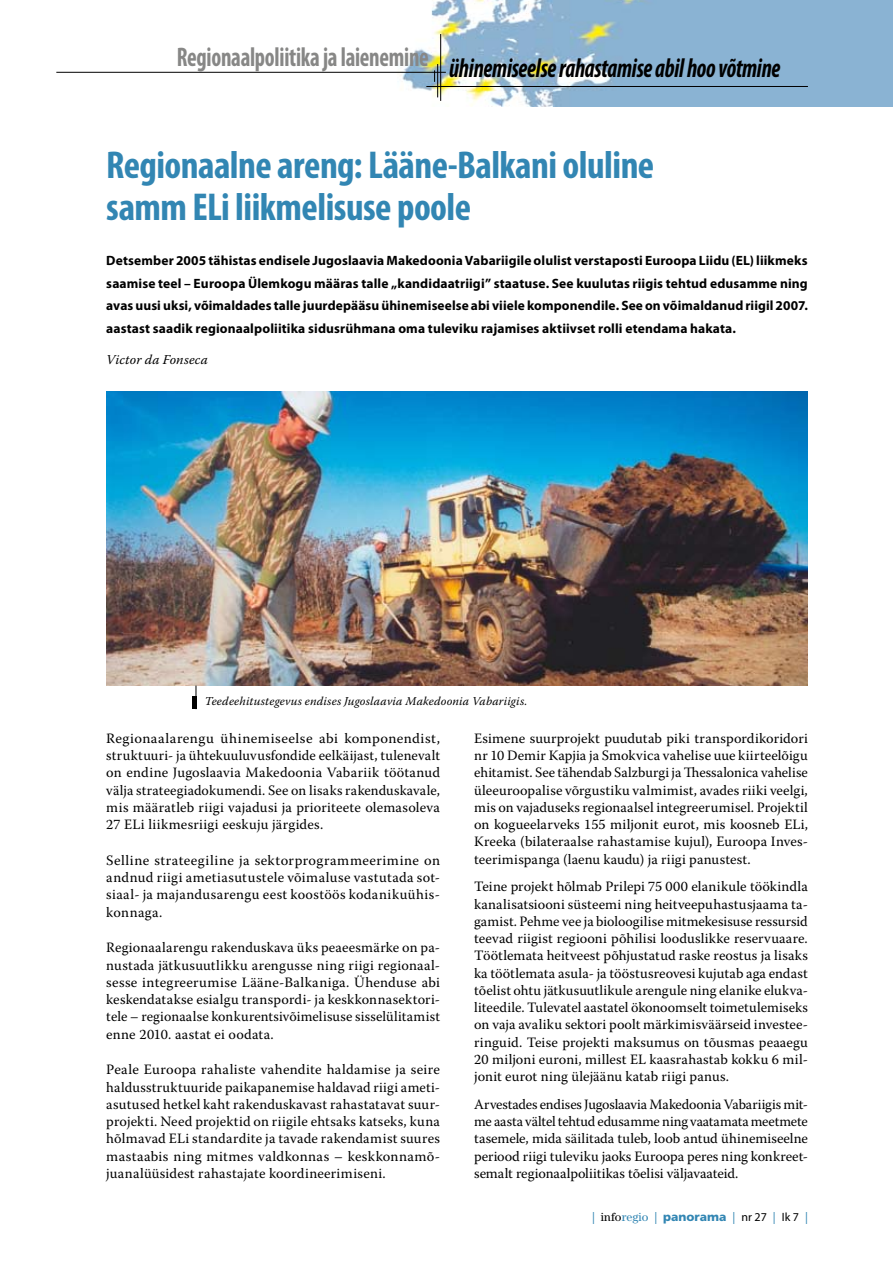
<style>
.page{position:relative;width:893px;height:1263px;background:#fff}
.page>*{position:absolute;margin:0;border:0;box-sizing:border-box;transform-origin:0 0}
.t1{font:700 condensed 39px/42px "Myriad Pro";letter-spacing:-.015em;color:#3286b3}
.t2{font:italic 700 condensed 27px "Myriad Pro";letter-spacing:-.01em;color:#000;scale:.85 1}
.t3{font:14.25px/17.2px "Warnock Pro";letter-spacing:.015em;color:#000;text-align:justify}
.t4{font:700 13.5px/22.5px "Myriad Pro";letter-spacing:.01em;color:#000;text-align:justify}
.t5{font:italic 13.5px "Warnock Pro";letter-spacing:.015em;color:#000}
.t6{font:italic 12px "Warnock Pro";letter-spacing:.015em;color:#000}
.t7{font:900 12px "Frutiger LT Std";color:#3286b3}
.s1{font-family:"Myriad Pro";font-weight:400}
.s2{font-family:"Century Std";font-weight:400;color:#000}
.s3{font-family:"Century Std";font-weight:400}
.s4{font-family:"Myriad Pro";font-weight:400;color:#000}
</style>
<div class="page">
<img style="left:56px;top:0;width:837px;height:106px">
<hr style="left:426px;top:86px;width:382px;height:1px;background:#000">
<hr style="left:56px;top:72px;width:390px;height:1px;background:#000">
<hr style="left:440px;top:34px;width:1px;height:67px;background:#000">
<hr style="left:437px;top:64px;width:1px;height:33px;background:#000">
<img style="left:106px;top:391px;width:702px;height:295px">
<hr style="left:192px;top:696px;width:4px;height:13px;background:#000">
<svg style="left:196px;top:686px;width:1px;height:23px"></svg>
<h2 class="t2" style="left:177px;top:51px;width:711px"><sup>Regionaalpoliitika</sup> <sup>ja</sup> <sup>laienemine</sup> ühinemiseelse rahastamise abil hoo võtmine</h2>
<h1 class="t1" style="left:106px;top:143px;width:549px">Regionaalne areng: Lääne-Balkani oluline samm ELi liikmelisuse poole</h1>
<p class="t4" style="left:106px;top:249px;width:703px">Detsember 2005 tähistas endisele Jugoslaavia Makedoonia Vabariigile olulist verstaposti Euroopa Liidu (EL) liikmeks saamise teel – Euroopa Ülemkogu määras talle „kandidaatriigi” staatuse. See kuulutas riigis tehtud edusamme ning avas uusi uksi, võimaldades talle juurdepääsu ühinemiseelse abi viiele komponendile. See on võimaldanud riigil 2007. aastast saadik regionaalpoliitika sidusrühmana oma tuleviku rajamises aktiivset rolli etendama hakata.</p>
<p class="t5" style="left:106px;top:351px;width:103px">Victor da Fonseca</p>
<p class="t6" style="left:205px;top:694px;width:324px">Teedeehitustegevus endises Jugoslaavia Makedoonia Vabariigis.</p>
<p class="t3" style="left:106px;top:729px;width:335px">Regionaalarengu ühinemiseelse abi komponendist, struktuuri- ja ühtekuuluvusfondide eelkäijast, tulenevalt on endine Jugoslaavia Makedoonia Vabariik töötanud välja strateegiadokumendi. See on lisaks rakenduskavale, mis määratleb riigi vajadusi ja prioriteete olemasoleva 27 ELi liikmesriigi eeskuju järgides.</p>
<p class="t3" style="left:106px;top:851px;width:335px">Selline strateegiline ja sektorprogrammeerimine on andnud riigi ametiasutustele võimaluse vastutada sot&shy;siaal- ja majandusarengu eest koostöös kodanikuühis&shy;konnaga.</p>
<p class="t3" style="left:106px;top:939px;width:335px">Regionaalarengu rakenduskava üks peaeesmärke on pa&shy;nustada jätkusuutlikku arengusse ning riigi regionaal&shy;sesse integreerumise Lääne-Balkaniga. Ühenduse abi keskendatakse esialgu transpordi- ja keskkonnasektori&shy;tele – regionaalse konkurentsivõimelisuse sisselülitamist enne 2010. aastat ei oodata.</p>
<p class="t3" style="left:106px;top:1061px;width:335px">Peale Euroopa rahaliste vahendite haldamise ja seire haldusstruktuuride paikapanemise haldavad riigi ameti&shy;asutused hetkel kaht rakenduskavast rahastatavat suur&shy;projekti. Need projektid on riigile ehtsaks katseks, kuna hõlmavad ELi standardite ja tavade rakendamist suures mastaabis ning mitmes valdkonnas – keskkonnamõ&shy;juanalüüsidest rahastajate koordineerimiseni.</p>
<p class="t3" style="left:474px;top:729px;width:335px">Esimene suurprojekt puudutab piki transpordikoridori nr 10 Demir Kapjia ja Smokvica vahelise uue kiirteelõigu ehitamist. See tähendab Salzburgi ja Thessalonica vahelise üleeuroopalise võrgustiku valmimist, avades riiki veelgi, mis on vajaduseks regionaalsel integreerumisel. Projektil on kogueelarveks 155 miljonit eurot, mis koosneb ELi, Kreeka (bilateraalse rahastamise kujul), Euroopa Inves&shy;teerimispanga (laenu kaudu) ja riigi panustest.</p>
<p class="t3" style="left:474px;top:878px;width:335px">Teine projekt hõlmab Prilepi 75 000 elanikule töökindla kanalisatsiooni süsteemi ning heitveepuhastusjaama ta&shy;gamist. Pehme vee ja bioloogilise mitmekesisuse ressursid teevad riigist regiooni põhilisi looduslikke reservuaare.<br>Töötlemata heitveest põhjustatud raske reostus ja lisaks ka töötlemata asula- ja tööstusreovesi kujutab aga endast tõelist ohtu jätkusuutlikule arengule ning elanike elukva&shy;liteedile. Tulevatel aastatel ökonoomselt toimetulemiseks on vaja avaliku sektori poolt märkimisväärseid investee&shy;ringuid. Teise projekti maksumus on tõusmas peaaegu 20 miljoni euroni, millest EL kaasrahastab kokku 6 mil&shy;jonit eurot ning ülejäänu katab riigi panus.</p>
<p class="t3" style="left:474px;top:1095px;width:335px">Arvestades endises Jugoslaavia Makedoonia Vabariigis mit&shy;me aasta vältel tehtud edusamme ning vaatamata meetmete tasemele, mida säilitada tuleb, loob antud ühinemiseelne periood riigi tuleviku jaoks Euroopa peres ning konkreet&shy;semalt regionaalpoliitikas tõelisi väljavaateid.</p>
<p class="t7" style="left:592px;top:1209px;width:217px"><span class="s1">|</span> <span class="s2">info</span><span class="s3">regio</span> <span class="s1">|</span> panorama <span class="s1">|</span> <span class="s4">nr 27</span> <span class="s1">|</span> <span class="s4">Ik 7</span> <span class="s1">|</span></p>
</div>
